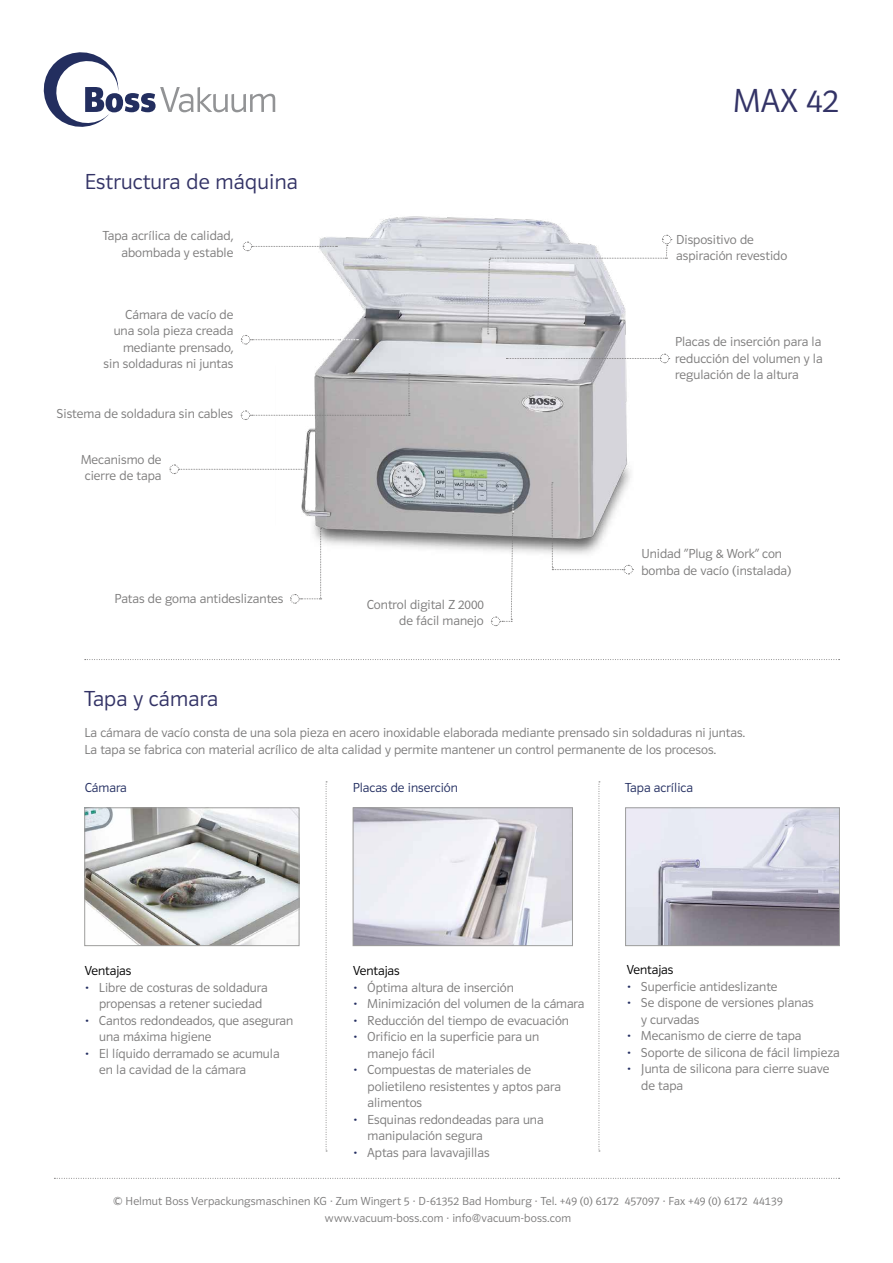
<style>
.page{position:relative;width:893px;height:1263px;background:#fff}
.page>*{position:absolute;margin:0;border:0;box-sizing:border-box;transform-origin:0 0}
.t1{font:34.5px "Polo 11 Leicht";color:#336}
.t2{font:22.5px "Polo 11 Leicht";letter-spacing:.01em;color:#336}
.t3{font:13.5px/16.5px "Polo 11 Leicht";color:#7c7b7b}
.t4{font:13.5px "Polo 11 Leicht";color:#232e61}
.t5{font:13.5px "Polo 11 Leicht";color:#000}
.t6{font:12px/16.5px "Polo 11 Leicht";letter-spacing:.01em;color:#7c7b7b;text-align:center}
.s1{color:#232e61}
</style>
<div class="page">
<img style="left:301px;top:216px;width:333px;height:355px">
<svg style="left:85px;top:659px;width:755px;height:1px"></svg>
<svg style="left:54px;top:1178px;width:786px;height:1px"></svg>
<svg style="left:44px;top:52px;width:231px;height:75px"></svg>
<svg style="left:552px;top:482px;width:81px;height:93px"></svg>
<svg style="left:506px;top:353px;width:164px;height:11px"></svg>
<svg style="left:487px;top:234px;width:185px;height:100px"></svg>
<svg style="left:242px;top:241px;width:95px;height:10px"></svg>
<svg style="left:290px;top:528px;width:32px;height:76px"></svg>
<svg style="left:490px;top:495px;width:24px;height:131px"></svg>
<svg style="left:241px;top:335px;width:117px;height:10px"></svg>
<svg style="left:240px;top:373px;width:170px;height:47px"></svg>
<svg style="left:169px;top:464px;width:137px;height:10px"></svg>
<svg style="left:326px;top:781px;width:1px;height:370px"></svg>
<svg style="left:599px;top:781px;width:1px;height:370px"></svg>
<img style="left:86px;top:809px;width:211px;height:135px">
<div style="left:84px;top:807px;width:215px;height:139px;border:1px solid #9d9d9c"></div>
<img style="left:355px;top:809px;width:216px;height:135px">
<div style="left:353px;top:807px;width:220px;height:139px;border:1px solid #9d9d9c"></div>
<img style="left:627px;top:809px;width:211px;height:135px">
<div style="left:625px;top:807px;width:215px;height:139px;border:1px solid #9d9d9c"></div>
<h2 class="t2" style="left:84px;top:169px;width:215px">Estructura de máquina</h2>
<p class="t3" style="left:103px;top:228px;width:132px;text-align:right">Tapa acrílica de calidad, abombada y estable</p>
<p class="t3" style="left:104px;top:306px;width:131px;text-align:right">Cámara de vacío de una sola pieza creada mediante prensado,<br>sin soldaduras ni juntas</p>
<p class="t3" style="left:57px;top:405px;width:178px">Sistema de soldadura sin cables</p>
<p class="t3" style="left:81px;top:451px;width:82px;text-align:center">Mecanismo de cierre de tapa</p>
<p class="t3" style="left:114px;top:590px;width:171px">Patas de goma antideslizantes</p>
<p class="t3" style="left:367px;top:596px;width:118px;text-align:right">Control digital Z 2000 de fácil manejo</p>
<h1 class="t1" style="left:733px;top:82px;width:107px">MAX 42</h1>
<p class="t3" style="left:676px;top:231px;width:113px">Dispositivo de aspiración revestido</p>
<p class="t3" style="left:675px;top:333px;width:149px;text-align:justify">Placas de inserción para la reducción del volumen y la regulación de la altura</p>
<p class="t3" style="left:641px;top:546px;width:152px">Unidad “Plug &amp; Work” con bomba de vacío (instalada)</p>
<h2 class="t2" style="left:84px;top:686px;width:135px">Tapa y cámara</h2>
<p class="t3" style="left:84px;top:725px;width:662px">La cámara de vacío consta de una sola pieza en acero inoxidable elaborada mediante prensado sin soldaduras ni juntas.<br>La tapa se fabrica con material acrílico de alta calidad y permite mantener un control permanente de los procesos.</p>
<p class="t4" style="left:85px;top:780px;width:44px">Cámara</p>
<p class="t4" style="left:353px;top:780px;width:107px">Placas de inserción</p>
<p class="t4" style="left:625px;top:780px;width:69px">Tapa acrílica</p>
<p class="t5" style="left:85px;top:963px;width:48px">Ventajas</p>
<p class="t3" style="left:99px;top:979px;width:170px;text-indent:-14px"><span class="s1">•</span> Libre de costuras de soldadura propensas a retener suciedad</p>
<p class="t3" style="left:99px;top:1012px;width:196px;text-indent:-14px"><span class="s1">•</span> Cantos redondeados, que aseguran una máxima higiene</p>
<p class="t3" style="left:99px;top:1045px;width:182px;text-indent:-14px"><span class="s1">•</span> El líquido derramado se acumula en la cavidad de la cámara</p>
<p class="t5" style="left:353px;top:963px;width:48px">Ventajas</p>
<p class="t3" style="left:353px;top:979px;width:162px"><span class="s1">•</span> Óptima altura de inserción</p>
<p class="t3" style="left:353px;top:995px;width:233px"><span class="s1">•</span> Minimización del volumen de la cámara</p>
<p class="t3" style="left:353px;top:1012px;width:218px"><span class="s1">•</span> Reducción del tiempo de evacuación</p>
<p class="t3" style="left:367px;top:1028px;width:173px;text-indent:-14px"><span class="s1">•</span> Orificio en la superficie para un manejo fácil</p>
<p class="t3" style="left:367px;top:1061px;width:195px;text-indent:-14px"><span class="s1">•</span> Compuestas de materiales de polietileno resistentes y aptos para alimentos</p>
<p class="t3" style="left:367px;top:1111px;width:178px;text-indent:-14px"><span class="s1">•</span> Esquinas redondeadas para una manipulación segura</p>
<p class="t3" style="left:353px;top:1144px;width:138px"><span class="s1">•</span> Aptas para lavavajillas</p>
<p class="t5" style="left:627px;top:962px;width:48px">Ventajas</p>
<p class="t3" style="left:627px;top:978px;width:152px"><span class="s1">•</span> Superficie antideslizante</p>
<p class="t3" style="left:641px;top:994px;width:174px;text-indent:-14px"><span class="s1">•</span> Se dispone de versiones planas y curvadas</p>
<p class="t3" style="left:627px;top:1027px;width:176px"><span class="s1">•</span> Mecanismo de cierre de tapa</p>
<p class="t3" style="left:627px;top:1044px;width:215px"><span class="s1">•</span> Soporte de silicona de fácil limpieza</p>
<p class="t3" style="left:641px;top:1060px;width:190px;text-indent:-14px"><span class="s1">•</span> Junta de silicona para cierre suave de tapa</p>
<p class="t6" style="left:113px;top:1193px;width:671px">© Helmut Boss Verpackungsmaschinen KG · Zum Wingert 5 · D-61352 Bad Homburg · Tel. +49 (0) 6172 457097 · Fax +49 (0) 6172 44139 www.vacuum-boss.com · info@vacuum-boss.com</p>
</div>
